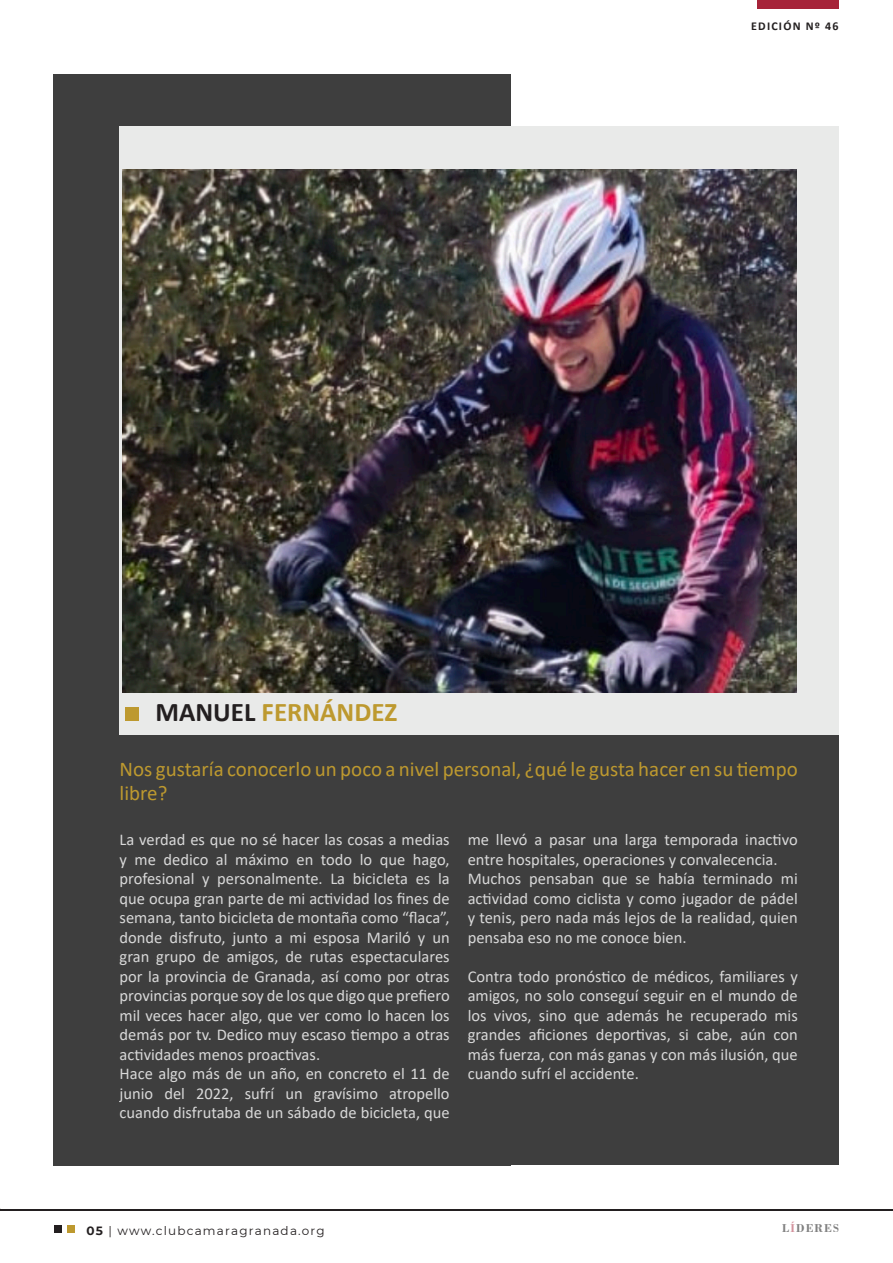
<style>
.page{position:relative;width:893px;height:1263px;background:#fff}
.page>*{position:absolute;margin:0;border:0;box-sizing:border-box;transform-origin:0 0}
.t1{font:700 27px "Calibri";color:#bd992f}
.t2{font:21px/24px "Calibri";color:#bd992f}
.t3{font:16.5px/19.5px "Calibri";color:#fff}
.t4{font:12px "Montserrat";letter-spacing:.1em;color:#231f20}
.t5{font:700 12px "Calibri";letter-spacing:.1em;color:#231f20}
.t6{font:700 12px "Bodoni";letter-spacing:.1em;color:#000}
.s1{color:#231f20}
.s2{font-weight:700}
.s3{color:#a62339}
</style>
<div class="page">
<div style="left:496px;top:734px;width:343px;height:431px;background:#3e3e3e"></div>
<div style="left:53px;top:74px;width:458px;height:1091px;background:#3e3e3e"></div>
<img style="left:123px;top:169px;width:675px;height:525px">
<hr style="left:0;top:1209px;width:893px;height:1px;background:#231f20">
<div style="left:757px;top:0;width:81px;height:9px;background:#a62339"></div>
<div style="left:54px;top:1225px;width:7px;height:7px;background:#231f20"></div>
<div style="left:68px;top:1225px;width:7px;height:7px;background:#bd992f"></div>
<div style="left:120px;top:694px;width:681px;height:41px;background:#e9eae9"></div>
<div style="left:120px;top:126px;width:719px;height:43px;background:#e9eae9"></div>
<div style="left:798px;top:127px;width:41px;height:566px;background:#e9eae9"></div>
<div style="left:126px;top:707px;width:13px;height:13px;background:#bd992f"></div>
<p class="t1" style="left:156px;top:693px;width:243px"><span class="s1">MANUEL</span> FERNÁNDEZ</p>
<p class="t5" style="left:751px;top:18px;width:89px">EDICIÓN Nº 46</p>
<p class="t2" style="left:120px;top:756px;width:680px">Nos gustaría conocerlo un poco a nivel personal, ¿qué le gusta hacer en su tiempo libre?</p>
<p class="t3" style="left:120px;top:830px;width:332px">La verdad es que no sé hacer las cosas a medias y me dedico al máximo en todo lo que hago, profesional y personalmente. La bicicleta es la que ocupa gran parte de mi actividad los fines de semana, tanto bicicleta de montaña como “flaca”, donde disfruto, junto a mi esposa Mariló y un gran grupo de amigos, de rutas espectaculares por la provincia de Granada, así como por otras provincias porque soy de los que digo que prefiero mil veces hacer algo, que ver como lo hacen los demás por tv. Dedico muy escaso tiempo a otras actividades menos proactivas.<br>Hace algo más de un año, en concreto el 11 de junio del 2022, sufrí un gravísimo atropello cuando disfrutaba de un sábado de bicicleta, que</p>
<p class="t3" style="left:468px;top:830px;width:332px">me llevó a pasar una larga temporada inactivo entre hospitales, operaciones y convalecencia.<br>Muchos pensaban que se había terminado mi actividad como ciclista y como jugador de pádel y tenis, pero nada más lejos de la realidad, quien pensaba eso no me conoce bien.</p>
<p class="t3" style="left:468px;top:966px;width:332px;text-align:justify">Contra todo pronóstico de médicos, familiares y amigos, no solo conseguí seguir en el mundo de los vivos, sino que además he recuperado mis grandes aficiones deportivas, si cabe, aún con más fuerza, con más ganas y con más ilusión, que cuando sufrí el accidente.</p>
<p class="t4" style="left:86px;top:1223px;width:240px"><span class="s2">05</span> | www.clubcamaragranada.org</p>
<p class="t6" style="left:782px;top:1220px;width:58px">L<span class="s3">Í</span>DERES</p>
</div>
